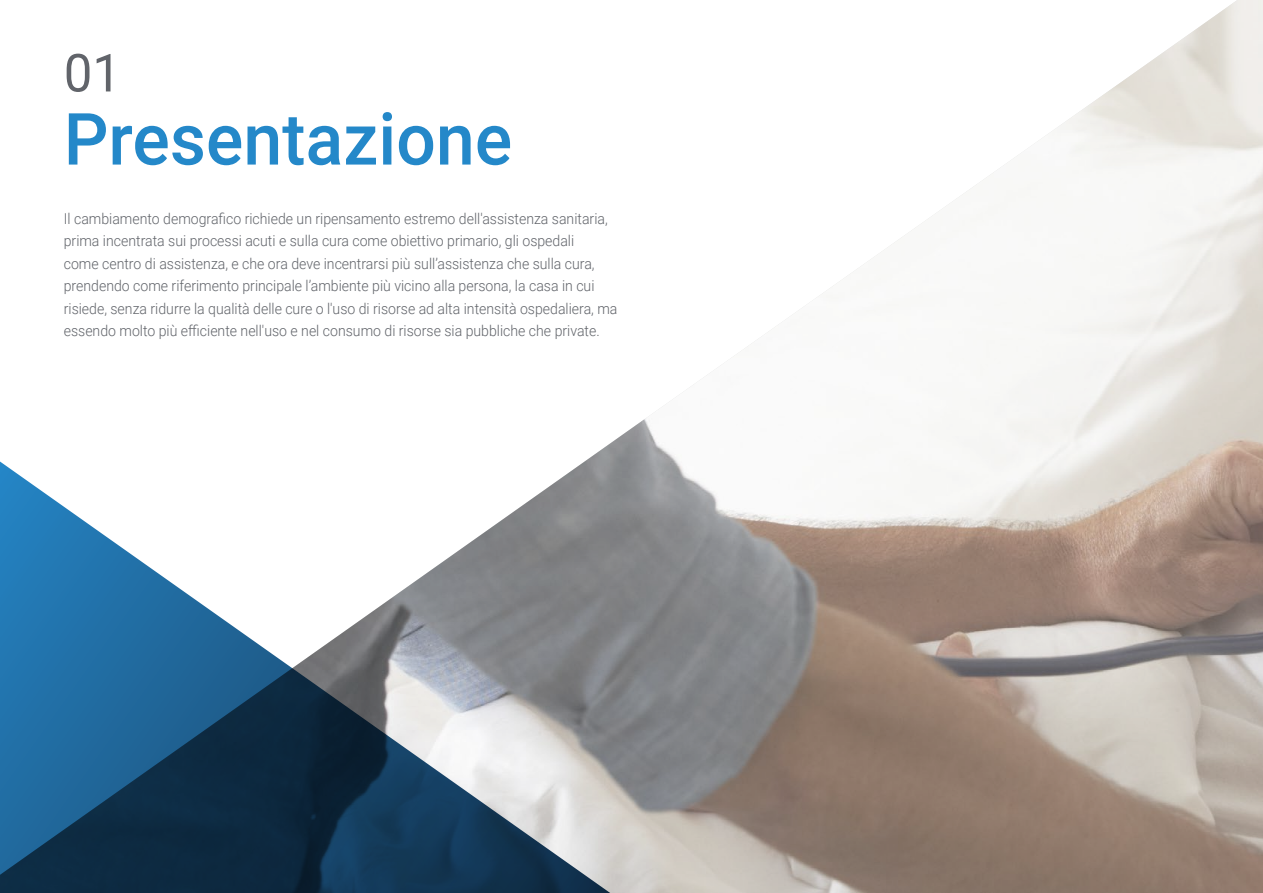
<style>
.page{position:relative;width:1263px;height:893px;background:#fff}
.page>*{position:absolute;margin:0;border:0;box-sizing:border-box;transform-origin:0 0}
.t1{font:500 72px "Roboto";color:#2488c9}
.t2{font:52.5px "Roboto";color:#61646a}
.t3{font:300 15px/22.5px "Roboto";color:#61646a;scale:.94 1}
</style>
<div class="page">
<img style="left:607px;top:0;width:656px;height:893px">
<svg style="left:0;top:446px;width:640px;height:447px"></svg>
<h2 class="t2" style="left:64px;top:36px;width:59px">01</h2>
<h1 class="t1" style="left:64px;top:89px;width:450px">Presentazione</h1>
<p class="t3" style="left:64px;top:207px;width:590px">Il cambiamento demografico richiede un ripensamento estremo dell'assistenza sanitaria, prima incentrata sui processi acuti e sulla cura come obiettivo primario, gli ospedali<br>come centro di assistenza, e che ora deve incentrarsi più sull’assistenza che sulla cura, prendendo come riferimento principale l’ambiente più vicino alla persona, la casa in cui risiede, senza ridurre la qualità delle cure o l'uso di risorse ad alta intensità ospedaliera, ma essendo molto più efficiente nell'uso e nel consumo di risorse sia pubbliche che private.</p>
</div>
